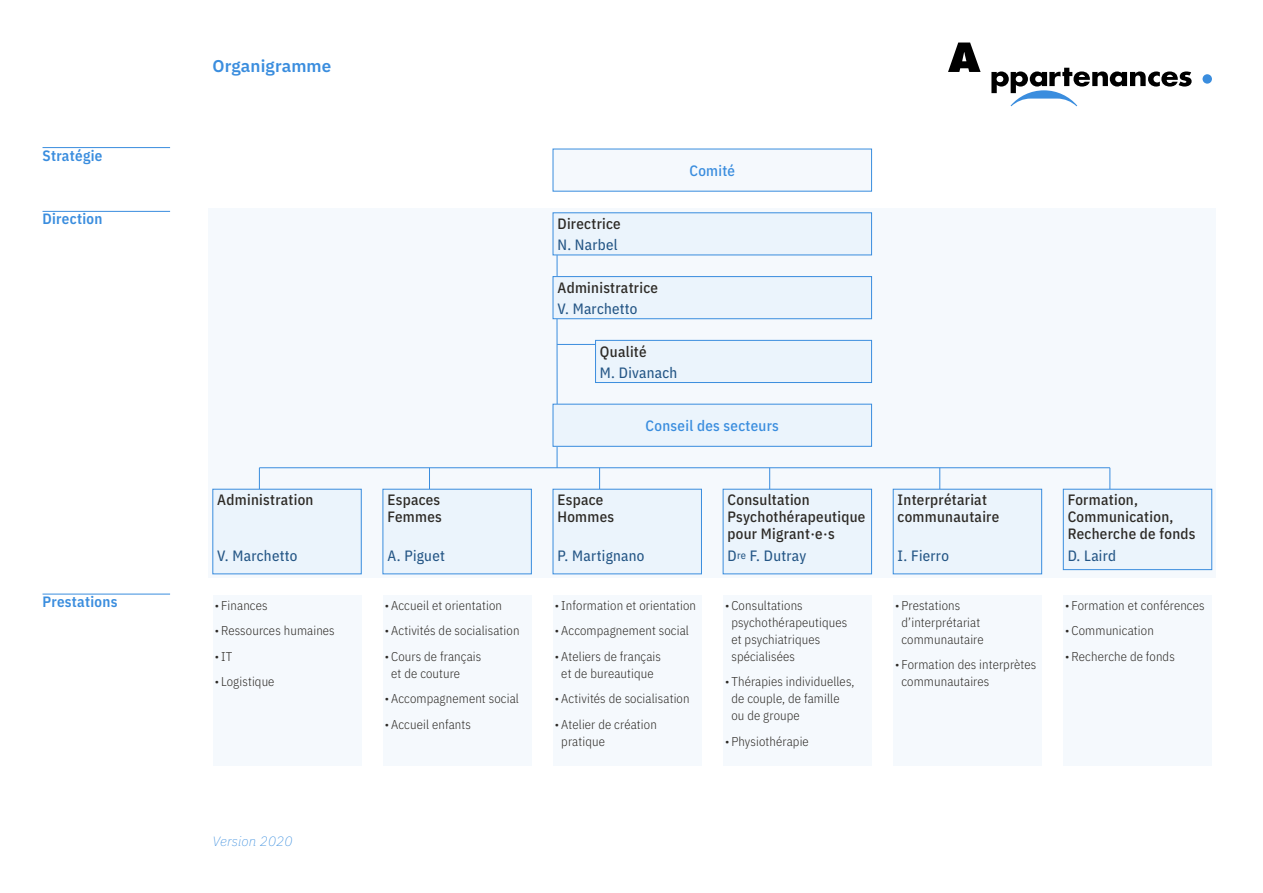
<style>
.page{position:relative;width:1263px;height:893px;background:#fff}
.page>*{position:absolute;margin:0;border:0;box-sizing:border-box;transform-origin:0 0}
.t1{font:600 16.95px "IBM Plex Sans";letter-spacing:.01em;color:#3a8dde}
.org_function{font:500 15px/17px "IBM Plex Sans Cond";letter-spacing:.02em;color:#2d2a26}
.org_name{font:15px "IBM Plex Sans Cond Text";letter-spacing:.02em;color:#235585}
.org_level{font:600 15px "IBM Plex Sans Cond";letter-spacing:.02em;color:#3a8dde}
.org_function-2{font:500 15px "IBM Plex Sans Cond";letter-spacing:.02em;color:#3a8dde}
.Text_paragraph{font:italic 200 13.5px "IBM Plex Sans";letter-spacing:.01em;color:#3a8dde}
.t2{font:300 12.75px/17px "IBM Plex Sans Cond";letter-spacing:.01em;color:#2d2a26}
.s1{font-size:10.5px}
</style>
<div class="page">
<div style="left:208px;top:208px;width:1008px;height:370px;background:#f5f9fd"></div>
<svg style="left:259px;top:468px;width:1px;height:21px"></svg>
<hr style="left:557px;top:319px;width:1px;height:85px;background:#3a8dde">
<svg style="left:557px;top:255px;width:1px;height:21px"></svg>
<svg style="left:429px;top:468px;width:1px;height:21px"></svg>
<svg style="left:599px;top:468px;width:1px;height:21px"></svg>
<svg style="left:557px;top:446px;width:1px;height:21px"></svg>
<svg style="left:769px;top:468px;width:1px;height:21px"></svg>
<svg style="left:939px;top:468px;width:1px;height:21px"></svg>
<svg style="left:1110px;top:468px;width:1px;height:21px"></svg>
<hr style="left:259px;top:467px;width:851px;height:1px;background:#3a8dde">
<hr style="left:557px;top:344px;width:38px;height:1px;background:#3a8dde">
<div style="left:553px;top:149px;width:318px;height:42px;background:#f5f9fd"></div>
<div style="left:553px;top:213px;width:318px;height:42px;background:#ebf4fc"></div>
<div style="left:553px;top:277px;width:318px;height:42px;background:#ebf4fc"></div>
<div style="left:553px;top:276px;width:319px;height:43px;border:1px solid #3a8dde"></div>
<div style="left:595px;top:340px;width:276px;height:42px;background:#ebf4fc"></div>
<div style="left:595px;top:340px;width:277px;height:43px;border:1px solid #3a8dde"></div>
<div style="left:213px;top:489px;width:148px;height:85px;background:#ebf4fc"></div>
<div style="left:213px;top:489px;width:148px;height:85px;border:1px solid #3a8dde"></div>
<div style="left:213px;top:595px;width:148px;height:170px;background:#f5f9fd"></div>
<div style="left:383px;top:595px;width:148px;height:170px;background:#f5f9fd"></div>
<div style="left:553px;top:595px;width:149px;height:170px;background:#f5f9fd"></div>
<div style="left:723px;top:595px;width:149px;height:170px;background:#f5f9fd"></div>
<div style="left:893px;top:595px;width:149px;height:170px;background:#f5f9fd"></div>
<div style="left:1063px;top:595px;width:149px;height:170px;background:#f5f9fd"></div>
<div style="left:383px;top:489px;width:148px;height:85px;background:#ebf4fc"></div>
<div style="left:383px;top:489px;width:148px;height:85px;border:1px solid #3a8dde"></div>
<div style="left:553px;top:489px;width:148px;height:85px;background:#ebf4fc"></div>
<div style="left:553px;top:489px;width:149px;height:85px;border:1px solid #3a8dde"></div>
<div style="left:723px;top:489px;width:148px;height:85px;background:#ebf4fc"></div>
<div style="left:723px;top:489px;width:149px;height:85px;border:1px solid #3a8dde"></div>
<div style="left:893px;top:489px;width:149px;height:85px;background:#ebf4fc"></div>
<div style="left:893px;top:489px;width:149px;height:85px;border:1px solid #3a8dde"></div>
<div style="left:1063px;top:489px;width:149px;height:81px;background:#ebf4fc"></div>
<div style="left:1063px;top:489px;width:149px;height:81px;border:1px solid #3a8dde"></div>
<hr style="left:43px;top:147px;width:127px;height:1px;background:#3a8dde">
<hr style="left:43px;top:211px;width:127px;height:1px;background:#3a8dde">
<hr style="left:43px;top:594px;width:127px;height:1px;background:#3a8dde">
<div style="left:553px;top:404px;width:318px;height:42px;background:#ebf4fc"></div>
<div style="left:553px;top:404px;width:319px;height:42px;border:1px solid #3a8dde"></div>
<svg style="left:948px;top:43px;width:32px;height:29px"></svg>
<div style="left:1202px;top:74px;width:10px;height:10px;background:#3a8dde;border-radius:50%"></div>
<svg style="left:991px;top:68px;width:200px;height:38px"></svg>
<p class="org_level" style="left:43px;top:143px;width:61px">Stratégie</p>
<p class="org_level" style="left:43px;top:207px;width:61px">Direction</p>
<p class="org_level" style="left:43px;top:590px;width:76px">Prestations</p>
<h3 class="t1" style="left:213px;top:53px;width:120px">Organigramme</h3>
<p class="org_function" style="left:217px;top:490px;width:98px">Administration</p>
<p class="org_name" style="left:217px;top:544px;width:82px">V. Marchetto</p>
<p class="t2" style="left:215px;top:595px;width:54px">• Finances</p>
<p class="t2" style="left:215px;top:621px;width:122px">• Ressources humaines</p>
<p class="t2" style="left:215px;top:646px;width:19px">•IT</p>
<p class="t2" style="left:215px;top:672px;width:61px">• Logistique</p>
<p class="Text_paragraph" style="left:213px;top:831px;width:81px">Version 2020</p>
<p class="org_function" style="left:387px;top:490px;width:56px">Espaces<br>Femmes</p>
<p class="org_name" style="left:387px;top:544px;width:59px">A. Piguet</p>
<p class="t2" style="left:385px;top:595px;width:119px">• Accueil et orientation</p>
<p class="t2" style="left:385px;top:621px;width:136px">• Activités de socialisation</p>
<p class="t2" style="left:391px;top:646px;width:92px;text-indent:-6px">• Cours de français et de couture</p>
<p class="t2" style="left:385px;top:689px;width:136px">• Accompagnement social</p>
<p class="t2" style="left:385px;top:714px;width:88px">• Accueil enfants</p>
<p class="org_function-2" style="left:689px;top:159px;width:47px">Comité</p>
<p class="org_function" style="left:557px;top:214px;width:65px">Directrice</p>
<p class="org_name" style="left:557px;top:233px;width:62px">N. Narbel</p>
<p class="org_function" style="left:557px;top:278px;width:102px">Administratrice</p>
<p class="org_name" style="left:557px;top:297px;width:82px">V. Marchetto</p>
<p class="org_function" style="left:600px;top:341px;width:48px">Qualité</p>
<p class="org_name" style="left:600px;top:361px;width:79px">M. Divanach</p>
<p class="org_function-2" style="left:646px;top:414px;width:135px">Conseil des secteurs</p>
<p class="org_function" style="left:557px;top:490px;width:58px">Espace<br>Hommes</p>
<p class="org_name" style="left:557px;top:544px;width:89px">P. Martignano</p>
<p class="t2" style="left:555px;top:595px;width:143px">•Information et orientation</p>
<p class="t2" style="left:555px;top:621px;width:136px">• Accompagnement social</p>
<p class="t2" style="left:555px;top:646px;width:108px;text-align:center">• Ateliers de français et de bureautique</p>
<p class="t2" style="left:555px;top:689px;width:136px">• Activités de socialisation</p>
<p class="t2" style="left:561px;top:714px;width:97px;text-indent:-6px">• Atelier de création pratique</p>
<p class="org_function" style="left:727px;top:490px;width:139px">Consultation<br>Psychothérapeutique pour Migrant·e·s</p>
<p class="org_name" style="left:727px;top:544px;width:80px">D<span class="s1">re</span> F. Dutray</p>
<p class="t2" style="left:731px;top:595px;width:117px;text-indent:-6px">• Consultations psychothérapeutiques et psychiatriques spécialisées</p>
<p class="t2" style="left:731px;top:672px;width:125px;text-indent:-6px">• Thérapies individuelles, de couple, de famille ou de groupe</p>
<p class="t2" style="left:725px;top:731px;width:85px">• Physiothérapie</p>
<p class="org_function" style="left:898px;top:490px;width:103px">Interprétariat communautaire</p>
<p class="org_name" style="left:898px;top:544px;width:53px">I. Fierro</p>
<p class="t2" style="left:901px;top:595px;width:84px;text-indent:-6px">• Prestations d’interprétariat communautaire</p>
<p class="t2" style="left:901px;top:655px;width:136px;text-indent:-6px">• Formation des interprètes communautaires</p>
<p class="org_function" style="left:1068px;top:490px;width:129px">Formation,<br>Communication,<br>Recherche de fonds</p>
<p class="org_name" style="left:1068px;top:544px;width:50px">D. Laird</p>
<p class="t2" style="left:1065px;top:595px;width:141px">• Formation et conférences</p>
<p class="t2" style="left:1065px;top:621px;width:90px">• Communication</p>
<p class="t2" style="left:1065px;top:646px;width:111px">• Recherche de fonds</p>
</div>
